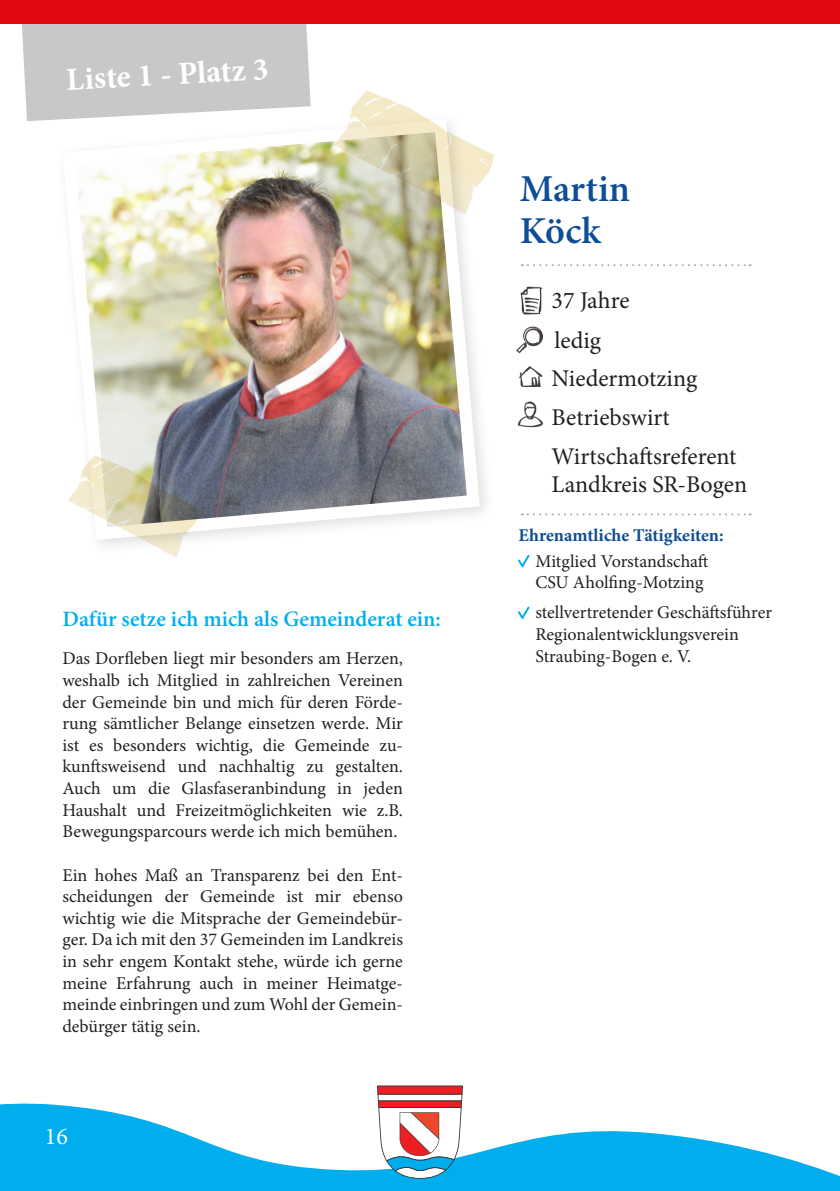
<style>
.page{position:relative;width:840px;height:1191px;background:#fff}
.page>*{position:absolute;margin:0;border:0;box-sizing:border-box;transform-origin:0 0}
.t1{font:600 38px/41.8px "Minion Pro";color:#0f4d96}
.t2{font:700 32px "Minion Pro";color:#fff}
.t3{font:24px/39px "Minion Pro";color:#231f20}
.t4{font:24px "Minion Pro";color:#fff}
.t5{font:600 22px "Minion Pro";color:#00aeef}
.t6{font:18px/21.6px "Minion Pro";color:#231f20;text-align:justify}
.t7{font:700 18px "Minion Pro";color:#0f4d96}
</style>
<div class="page">
<div style="left:22px;top:24px;width:288px;height:97px;background:#c9c8c7"></div>
<div style="left:55px;top:112px;width:440px;height:444px;background:#fff"></div>
<img style="left:56px;top:113px;width:430px;height:425px">
<svg style="left:333px;top:90px;width:160px;height:125px"></svg>
<svg style="left:67px;top:455px;width:132px;height:102px"></svg>
<svg style="left:521px;top:264px;width:229px;height:2px"></svg>
<svg style="left:521px;top:513px;width:229px;height:2px"></svg>
<img style="left:520px;top:286px;width:23px;height:29px">
<img style="left:518px;top:366px;width:25px;height:21px">
<img style="left:517px;top:401px;width:27px;height:27px">
<img style="left:516px;top:326px;width:27px;height:28px">
<svg style="left:517px;top:554px;width:13px;height:13px"></svg>
<svg style="left:518px;top:606px;width:12px;height:13px"></svg>
<svg style="left:0;top:1096px;width:839px;height:95px;fill:#00aded"></svg>
<svg style="left:377px;top:1085px;width:85px;height:93px"></svg>
<div style="left:0;top:0;width:839px;height:24px;background:#e30914"></div>
<h2 class="t2" style="left:65px;top:57px;width:204px;rotate:-3deg">Liste 1 - Platz 3</h2>
<p class="t5" style="left:62px;top:606px;width:380px">Dafür setze ich mich als Gemeinderat ein:</p>
<p class="t6" style="left:62px;top:648px;width:342px">Das Dorfleben liegt mir besonders am Herzen, weshalb ich Mitglied in zahlreichen Vereinen der Gemeinde bin und mich für deren Förde&shy;rung sämtlicher Belange einsetzen werde. Mir ist es besonders wichtig, die Gemeinde zu&shy;kunftsweisend und nachhaltig zu gestalten.<br>Auch um die Glasfaseranbindung in jeden Haushalt und Freizeitmöglichkeiten wie z.B.<br>Bewegungsparcours werde ich mich bemühen.</p>
<p class="t6" style="left:62px;top:864px;width:342px">Ein hohes Maß an Transparenz bei den Ent&shy;scheidungen der Gemeinde ist mir ebenso wichtig wie die Mitsprache der Gemeindebür&shy;ger. Da ich mit den 37 Gemeinden im Landkreis in sehr engem Kontakt stehe, würde ich gerne meine Erfahrung auch in meiner Heimatge&shy;meinde einbringen und zum Wohl der Gemein&shy;debürger tätig sein.</p>
<h3 class="t4" style="left:45px;top:1120px;width:25px">16</h3>
<h1 class="t1" style="left:519px;top:170px;width:112px">Martin<br>Köck</h1>
<h3 class="t3" style="left:551px;top:280px;width:186px">37 Jahre<br>ledig<br>Niedermotzing<br>Betriebswirt<br>Wirtschaftsreferent</h3>
<h3 class="t3" style="left:551px;top:465px;width:197px">Landkreis SR-Bogen</h3>
<p class="t7" style="left:518px;top:522px;width:207px">Ehrenamtliche Tätigkeiten:</p>
<p class="t6" style="left:535px;top:550px;width:174px">Mitglied Vorstandschaft<br>CSU Aholfing-Motzing</p>
<p class="t6" style="left:535px;top:602px;width:238px;text-align:left">stellvertretender Geschäftsführer<br>Regionalentwicklungsverein<br>Straubing-Bogen e. V.</p>
</div>
